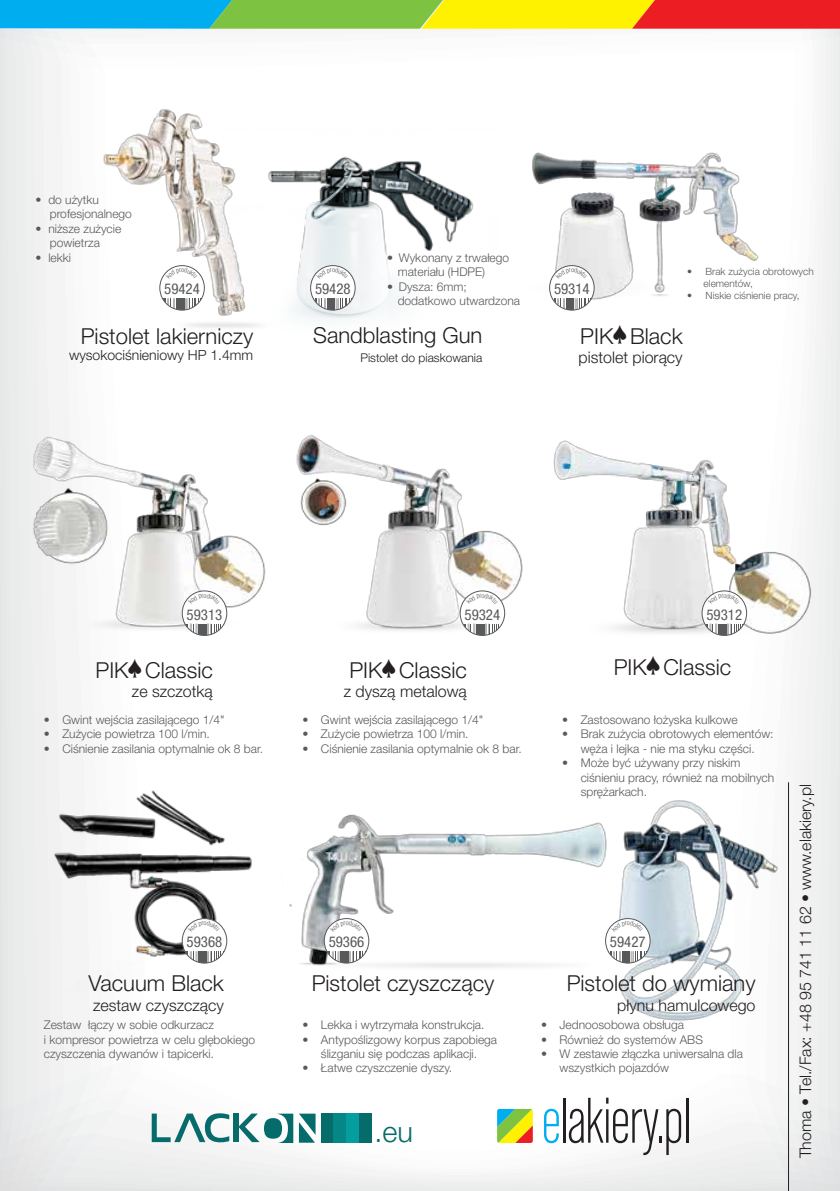
<style>
.page{position:relative;width:840px;height:1191px;background:#fff}
.page>*{position:absolute;margin:0;border:0;box-sizing:border-box;transform-origin:0 0}
.t1{font:300 28.8px "Helvetica Neue LT Pro";color:#066b6b}
.t2{font:300 22px "Helvetica Neue LT Pro";color:#231f20}
.t3{font:300 16px "Helvetica Neue LT Pro";color:#231f20}
.t4{font:condensed 14.8px "Helvetica Neue LT Pro";color:#58595b}
.t5{font:300 14px "Helvetica Neue LT Pro";color:#231f20}
.t6{font:300 12px/14.4px "Helvetica Neue LT Pro";color:#58595b}
.t7{font:300 12px "Helvetica Neue LT Pro";color:#231f20}
.t8{font:300 10px/12px "Helvetica Neue LT Pro";color:#58595b}
.s1{font-family:"Hoyle Playing Cards";font-weight:400;font-size:36px}
</style>
<div class="page">
<div style="left:0;top:0;width:839px;height:1191px;background:linear-gradient(to bottom,#f9f9f9,#f3f3f4)"></div>
<svg style="left:0;top:0;width:839px;height:29px;background:#98a35a"></svg>
<svg style="left:543px;top:1108px;width:15px;height:35px"></svg>
<hr style="left:563px;top:1097px;width:2px;height:45px;background:#231f20">
<svg style="left:568px;top:1097px;width:112px;height:58px"></svg>
<hr style="left:685px;top:1097px;width:3px;height:45px;background:#231f20">
<svg style="left:497px;top:1109px;width:35px;height:34px"></svg>
<div style="left:359px;top:1113px;width:13px;height:30px;background:#066b6b"></div>
<svg style="left:152px;top:1107px;width:77px;height:42px"></svg>
<div style="left:233px;top:1113px;width:5px;height:29px;background:#066b6b"></div>
<svg style="left:238px;top:1113px;width:21px;height:29px"></svg>
<div style="left:264px;top:1118px;width:18px;height:20px;background:#066b6b;border-radius:50%"></div>
<svg style="left:277px;top:1113px;width:16px;height:30px"></svg>
<div style="left:321px;top:1113px;width:12px;height:30px;background:#066b6b"></div>
<div style="left:333px;top:1113px;width:13px;height:30px;background:#058787"></div>
<div style="left:346px;top:1113px;width:13px;height:30px;background:#059e9e"></div>
<svg style="left:299px;top:1113px;width:16px;height:29px"></svg>
<hr style="left:787px;top:782px;width:1px;height:409px;background:#231f20">
<img style="left:0;top:183px;width:146px;height:808px">
<img style="left:570px;top:786px;width:224px;height:246px">
<img style="left:281px;top:128px;width:216px;height:208px">
<img style="left:83px;top:82px;width:198px;height:266px">
<img style="left:492px;top:416px;width:329px;height:247px">
<img style="left:253px;top:732px;width:379px;height:284px">
<img style="left:262px;top:419px;width:297px;height:223px">
<img style="left:12px;top:419px;width:287px;height:215px">
<img style="left:501px;top:114px;width:277px;height:208px">
<img style="left:22px;top:781px;width:249px;height:187px">
<svg style="left:159px;top:265px;width:46px;height:46px"></svg>
<svg style="left:182px;top:590px;width:45px;height:46px"></svg>
<svg style="left:310px;top:265px;width:45px;height:46px"></svg>
<svg style="left:549px;top:265px;width:45px;height:46px"></svg>
<svg style="left:459px;top:590px;width:46px;height:46px"></svg>
<svg style="left:182px;top:918px;width:45px;height:45px"></svg>
<svg style="left:323px;top:918px;width:46px;height:45px"></svg>
<svg style="left:604px;top:918px;width:46px;height:45px"></svg>
<svg style="left:701px;top:590px;width:45px;height:46px"></svg>
<p class="t6" style="left:50px;top:192px;width:84px;text-indent:-14px">• do użytku profesjonalnego</p>
<p class="t6" style="left:35px;top:221px;width:87px;text-align:center">• niższe zużycie powietrza</p>
<p class="t6" style="left:35px;top:250px;width:37px">• lekki</p>
<p class="t4" style="left:164px;top:280px;width:37px">59424</p>
<h2 class="t2" style="left:81px;top:322px;width:174px">Pistolet lakierniczy</h2>
<p class="t5" style="left:69px;top:347px;width:186px">wysokociśnieniowy HP 1.4mm</p>
<p class="t6" style="left:397px;top:250px;width:113px;text-indent:-11px">• Wykonany z trwałego materiału (HDPE)</p>
<p class="t6" style="left:397px;top:279px;width:124px;text-indent:-11px">• Dysza: 6mm; dodatkowo utwardzona</p>
<p class="t4" style="left:315px;top:280px;width:37px">59428</p>
<h2 class="t2" style="left:313px;top:322px;width:171px">Sandblasting Gun</h2>
<p class="t7" style="left:360px;top:351px;width:123px">Pistolet do piaskowania</p>
<p class="t4" style="left:553px;top:280px;width:37px">59314</p>
<p class="t8" style="left:703px;top:265px;width:112px;text-indent:-16px">• Brak zużycia obrotowych elementów,</p>
<p class="t8" style="left:686px;top:289px;width:114px">• Niskie ciśnienie pracy,</p>
<h2 class="t2" style="left:580px;top:322px;width:104px">PIK<span class="s1">q</span>Black</h2>
<h3 class="t3" style="left:578px;top:347px;width:106px">pistolet piorący</h3>
<p class="t4" style="left:186px;top:605px;width:37px">59313</p>
<p class="t4" style="left:464px;top:605px;width:37px">59324</p>
<p class="t4" style="left:706px;top:605px;width:37px">59312</p>
<h2 class="t2" style="left:95px;top:657px;width:119px">PIK<span class="s1">q</span>Classic</h2>
<h3 class="t3" style="left:132px;top:682px;width:82px">ze szczotką</h3>
<p class="t6" style="left:44px;top:712px;width:182px">• Gwint wejścia zasilającego 1/4"</p>
<p class="t6" style="left:44px;top:726px;width:167px">• Zużycie powietrza 100 l/min.</p>
<p class="t6" style="left:44px;top:741px;width:220px">• Ciśnienie zasilania optymalnie ok 8 bar.</p>
<h2 class="t2" style="left:349px;top:657px;width:119px">PIK<span class="s1">q</span>Classic</h2>
<h2 class="t2" style="left:613px;top:653px;width:119px">PIK<span class="s1">q</span>Classic</h2>
<h3 class="t3" style="left:343px;top:682px;width:124px">z dyszą metalową</h3>
<p class="t6" style="left:302px;top:712px;width:182px">• Gwint wejścia zasilającego 1/4"</p>
<p class="t6" style="left:302px;top:726px;width:167px">• Zużycie powietrza 100 l/min.</p>
<p class="t6" style="left:302px;top:741px;width:220px">• Ciśnienie zasilania optymalnie ok 8 bar.</p>
<p class="t6" style="left:562px;top:712px;width:177px">• Zastosowano łożyska kulkowe</p>
<p class="t6" style="left:562px;top:726px;width:213px;text-align:center">• Brak zużycia obrotowych elementów: węża i lejka - nie ma styku części.</p>
<p class="t6" style="left:580px;top:755px;width:195px;text-indent:-19px">• Może być używany przy niskim ciśnieniu pracy, również na mobilnych sprężarkach.</p>
<p class="t4" style="left:186px;top:933px;width:37px">59368</p>
<p class="t4" style="left:328px;top:933px;width:37px">59366</p>
<p class="t4" style="left:609px;top:933px;width:37px">59427</p>
<h2 class="t2" style="left:88px;top:970px;width:137px">Vacuum Black</h2>
<h3 class="t3" style="left:93px;top:995px;width:132px">zestaw czyszczący</h3>
<p class="t6" style="left:44px;top:1017px;width:212px">Zestaw łączy w sobie odkurzacz<br>i kompresor powietrza w celu glębokiego czyszczenia dywanów i tapicerki.</p>
<h2 class="t2" style="left:311px;top:970px;width:184px">Pistolet czyszczący</h2>
<p class="t6" style="left:302px;top:1017px;width:183px">• Lekka i wytrzymała konstrukcja.</p>
<p class="t6" style="left:302px;top:1032px;width:196px;text-align:center">• Antypoślizgowy korpus zapobiega ślizganiu się podczas aplikacji.</p>
<p class="t6" style="left:302px;top:1060px;width:151px">• Łatwe czyszczenie dyszy.</p>
<h1 class="t1" style="left:374px;top:1114px;width:40px">.eu</h1>
<h2 class="t2" style="left:566px;top:970px;width:190px">Pistolet do wymiany</h2>
<h3 class="t3" style="left:617px;top:995px;width:140px">płynu hamulcowego</h3>
<p class="t6" style="left:540px;top:1017px;width:144px">• Jednoosobowa obsługa</p>
<p class="t6" style="left:540px;top:1032px;width:163px">• Również do systemów ABS</p>
<p class="t6" style="left:559px;top:1046px;width:185px;text-indent:-19px">• W zestawie złączka uniwersalna dla wszystkich pojazdów</p>
<h3 class="t3" style="left:795px;top:1158px;width:376px;rotate:-90deg">Thoma • Tel./Fax: +48 95 741 11 62 • www.elakiery.pl</h3>
</div>
